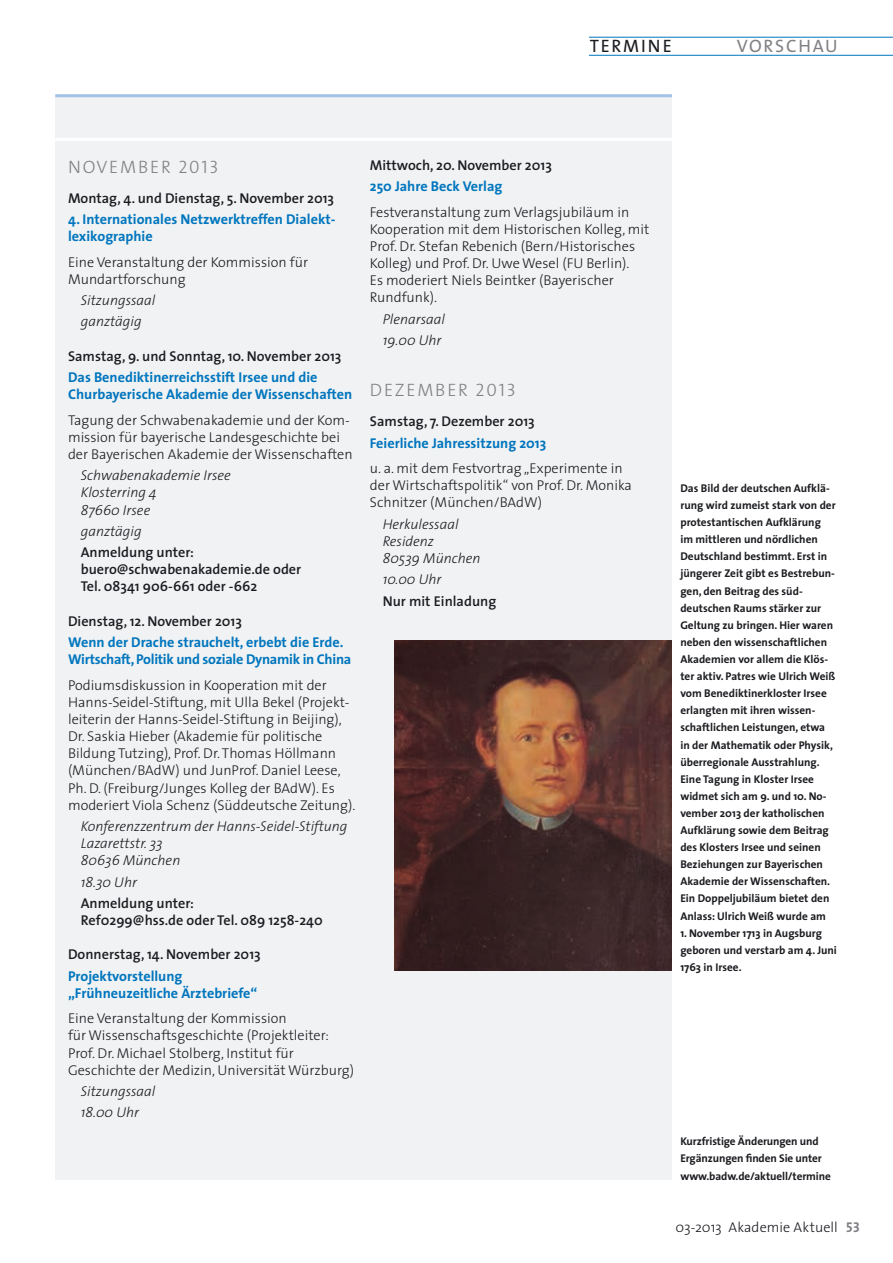
<style>
.page{position:relative;width:893px;height:1263px;background:#fff}
.page>*{position:absolute;margin:0;border:0;box-sizing:border-box;transform-origin:0 0}
.t1{font:18px "The Sans Light Caps";letter-spacing:.1em;color:#818084}
.t2{font:18px "The Sans";letter-spacing:.1em;color:#818084}
.t3{font:18px "The Sans";letter-spacing:.1em;color:#1b1c20}
.t4{font:300 14.25px/17.1px "The Sans";color:#1b1c20}
.t5{font:600 14.25px/17.1px "The Sans";color:#1b1c20}
.t6{font:italic 300 14.25px/17.1px "The Sans";color:#1b1c20}
.t7{font:700 14.25px/17.1px "The Sans";color:#0076be}
.t8{font:700 14.25px/17.1px "The Sans";letter-spacing:-.02em;color:#0076be}
.t9{font:700 11.25px/17.1px "The Sans";color:#1b1c20}
.s1{font-family:"The Sans Bold Caps";font-weight:400;color:#818084}
</style>
<div class="page">
<hr style="left:589px;top:55px;width:304px;height:1px;background:#0076be">
<hr style="left:589px;top:37px;width:304px;height:1px;background:#0076be">
<div style="left:55px;top:94px;width:617px;height:1086px;background:#f1f2f3"></div>
<hr style="left:55px;top:94px;width:617px;height:3px;background:#a2c3e7">
<hr style="left:55px;top:138px;width:617px;height:3px;background:#fff">
<img style="left:394px;top:640px;width:278px;height:331px">
<p class="t3" style="left:590px;top:31px;width:84px">TERMINE</p>
<p class="t2" style="left:737px;top:31px;width:103px">VORSCHAU</p>
<p class="t1" style="left:68px;top:152px;width:152px">NOVEMBER 2013</p>
<p class="t5" style="left:68px;top:189px;width:268px">Montag, 4. und Dienstag, 5. November 2013</p>
<p class="t7" style="left:68px;top:210px;width:269px">4. Internationales Netzwerktreffen Dialekt&shy;lexikographie</p>
<p class="t4" style="left:68px;top:253px;width:242px">Eine Veranstaltung der Kommission für<br>Mundartforschung</p>
<p class="t6" style="left:81px;top:289px;width:76px;line-height:21.3px">Sitzungssaal ganztägig</p>
<p class="t5" style="left:68px;top:347px;width:275px">Samstag, 9. und Sonntag, 10. November 2013</p>
<p class="t7" style="left:68px;top:368px;width:286px">Das Benediktinerreichsstift Irsee und die<br>Churbayerische Akademie der Wissenschaften</p>
<p class="t4" style="left:68px;top:411px;width:286px">Tagung der Schwabenakademie und der Kom&shy;mission für bayerische Landesgeschichte bei der Bayerischen Akademie der Wissenschaften</p>
<p class="t6" style="left:81px;top:466px;width:152px">Schwabenakademie Irsee<br>Klosterring 4<br>87660 Irsee</p>
<p class="t6" style="left:81px;top:522px;width:62px">ganztägig</p>
<p class="t5" style="left:81px;top:543px;width:222px">Anmeldung unter: buero@schwabenakademie.de oder<br>Tel. 08341 906-661 oder -662</p>
<p class="t5" style="left:68px;top:612px;width:175px">Dienstag, 12. November 2013</p>
<p class="t8" style="left:68px;top:633px;width:285px">Wenn der Drache strauchelt, erbebt die Erde.<br>Wirtschaft, Politik und soziale Dynamik in China</p>
<p class="t4" style="left:68px;top:676px;width:289px">Podiumsdiskussion in Kooperation mit der Hanns-Seidel-Stiftung, mit Ulla Bekel (Projekt&shy;leiterin der Hanns-Seidel-Stiftung in Beijing), Dr. Saskia Hieber (Akademie für politische Bildung Tutzing), Prof. Dr. Thomas Höllmann (München/BAdW) und JunProf. Daniel Leese, Ph. D. (Freiburg/Junges Kolleg der BAdW). Es moderiert Viola Schenz (Süddeutsche Zeitung).</p>
<p class="t6" style="left:81px;top:817px;width:268px">Konferenzzentrum der Hanns-Seidel-Stiftung<br>Lazarettstr. 33<br>80636 München</p>
<p class="t6" style="left:81px;top:873px;width:58px">18.30 Uhr</p>
<p class="t5" style="left:81px;top:894px;width:243px">Anmeldung unter:<br>Ref0299@hss.de oder Tel. 089 1258-240</p>
<p class="t5" style="left:68px;top:945px;width:194px">Donnerstag, 14. November 2013</p>
<p class="t7" style="left:68px;top:967px;width:191px">Projektvorstellung „Frühneuzeitliche Ärztebriefe“</p>
<p class="t4" style="left:68px;top:1009px;width:288px">Eine Veranstaltung der Kommission<br>für Wissenschaftsgeschichte (Projektleiter:<br>Prof. Dr. Michael Stolberg, Institut für Geschichte der Medizin, Universität Würzburg)</p>
<p class="t6" style="left:81px;top:1080px;width:76px;line-height:21.3px">Sitzungssaal<br>18.00 Uhr</p>
<p class="t5" style="left:370px;top:156px;width:183px">Mittwoch, 20. November 2013</p>
<p class="t7" style="left:370px;top:177px;width:134px">250 Jahre Beck Verlag</p>
<p class="t4" style="left:370px;top:203px;width:281px">Festveranstaltung zum Verlagsjubiläum in Kooperation mit dem Historischen Kolleg, mit Prof. Dr. Stefan Rebenich (Bern/Historisches Kolleg) und Prof. Dr. Uwe Wesel (FU Berlin).<br>Es moderiert Niels Beintker (Bayerischer Rundfunk).</p>
<p class="t6" style="left:383px;top:308px;width:64px;line-height:21.3px">Plenarsaal<br>19.00 Uhr</p>
<p class="t1" style="left:370px;top:375px;width:148px">DEZEMBER 2013</p>
<p class="t5" style="left:370px;top:413px;width:166px">Samstag, 7. Dezember 2013</p>
<p class="t7" style="left:370px;top:434px;width:178px">Feierliche Jahressitzung 2013</p>
<p class="t4" style="left:370px;top:459px;width:263px">u. a. mit dem Festvortrag „Experimente in der Wirtschaftspolitik“ von Prof. Dr. Monika<br>Schnitzer (München/BAdW)</p>
<p class="t6" style="left:383px;top:515px;width:99px">Herkulessaal<br>Residenz<br>80539 München</p>
<p class="t6" style="left:383px;top:570px;width:60px">10.00 Uhr</p>
<p class="t5" style="left:383px;top:592px;width:115px">Nur mit Einladung</p>
<p class="t9" style="left:680px;top:479px;width:157px">Das Bild der deutschen Aufklä&shy;rung wird zumeist stark von der protestantischen Aufklärung im mittleren und nördlichen<br>Deutschland bestimmt. Erst in jüngerer Zeit gibt es Bestrebun&shy;gen, den Beitrag des süd&shy;deutschen Raums stärker zur<br>Geltung zu bringen. Hier waren neben den wissenschaftlichen<br>Akademien vor allem die Klös&shy;ter aktiv. Patres wie Ulrich Weiß vom Benediktinerkloster Irsee erlangten mit ihren wissen&shy;schaftlichen Leistungen, etwa in der Mathematik oder Physik, überregionale Ausstrahlung.<br>Eine Tagung in Kloster Irsee widmet sich am 9. und 10. No&shy;vember 2013 der katholischen<br>Aufklärung sowie dem Beitrag des Klosters Irsee und seinen<br>Beziehungen zur Bayerischen<br>Akademie der Wissenschaften.<br>Ein Doppeljubiläum bietet den<br>Anlass: Ulrich Weiß wurde am</p>
<p class="t9" style="left:680px;top:924px;width:158px">1. November 1713 in Augsburg geboren und verstarb am 4. Juni<br>1763 in Irsee.</p>
<p class="t9" style="left:680px;top:1132px;width:152px">Kurzfristige Änderungen und<br>Ergänzungen finden Sie unter www.badw.de/aktuell/termine</p>
<p class="t4" style="left:675px;top:1218px;width:186px">03-2013 Akademie Aktuell <span class="s1">53</span></p>
</div>
